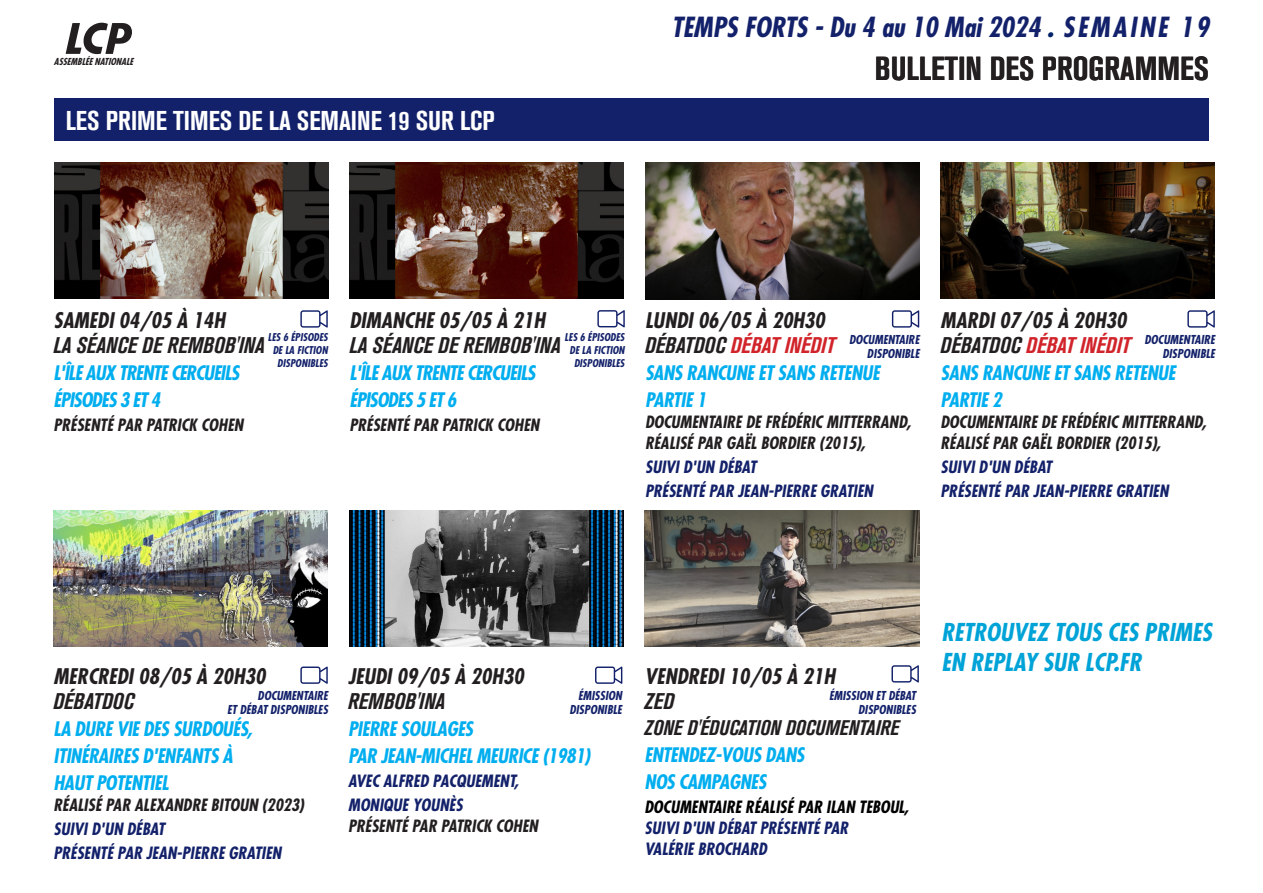
<style>
.page{position:relative;width:1263px;height:893px;background:#fff}
.page>*{position:absolute;margin:0;border:0;box-sizing:border-box;transform-origin:0 0}
.t1{font:700 condensed 33px "Akzidenz Grotesk BQ";color:#231f20}
.t2{font:italic 700 condensed 27px "Futura Std";color:#13216a}
.PGM_catégories{font:700 condensed 27px "Akzidenz Grotesk BQ";color:#fff}
.PGM_Horaire{font:italic 700 condensed 24px/30px "Futura Std";color:#00a3d7}
.PGM_catégories-2{font:italic 700 condensed 22.5px "Akzidenz Grotesk BQ";color:#231f20}
.PGM_catégories-3{font:italic 700 condensed 22.5px "Akzidenz Grotesk BQ";color:#d1232a}
.PGM_Horaire-2{font:italic 700 condensed 21px "Futura Std";color:#231f20}
.PGM_catégories-4{font:italic 700 condensed 21px "Akzidenz Grotesk BQ";color:#231f20}
.PGM_catégories-5{font:italic 700 condensed 19.5px "Futura Std";letter-spacing:-.02em;color:#00aeef}
.PGM_catégories-6{font:italic 700 condensed 19.5px "Futura Std";letter-spacing:-.04em;color:#00aeef}
.PGM_catégories-7{font:italic 700 condensed 16.5px "Futura Std";color:#13216a}
.PGM_catégories-8{font:italic 700 condensed 16.5px/21px "Futura Std";color:#231f20}
.PGM_Sous_titre{font:italic 700 condensed 16.5px "Futura Std";color:#231f20}
.PGM_catégories-9{font:italic 700 condensed 16.5px "Futura Std";color:#000}
.PGM_Crédits_bleu{font:italic 700 condensed 12px/14.4px "Futura Std";color:#13216a;text-align:right}
.PGM_Crédits_bleu-2{font:italic 700 condensed 10.5px/12.6px "Futura Std";color:#13216a;text-align:right}
.t3{font:italic 700 condensed 9.45px "Futura Std";color:#231f20}
.s1{color:#012169}
.s2{color:#231f20}
</style>
<div class="page">
<svg style="left:66px;top:23px;width:66px;height:31px"></svg>
<img style="left:54px;top:162px;width:274px;height:136px">
<img style="left:350px;top:162px;width:274px;height:136px">
<img style="left:53px;top:511px;width:275px;height:135px">
<img style="left:941px;top:162px;width:274px;height:136px">
<img style="left:645px;top:163px;width:274px;height:136px">
<img style="left:349px;top:511px;width:274px;height:135px">
<img style="left:644px;top:511px;width:275px;height:135px">
<div style="left:54px;top:98px;width:1155px;height:42px;background:#13216a"></div>
<svg style="left:300px;top:310px;width:28px;height:18px"></svg>
<svg style="left:892px;top:310px;width:27px;height:18px"></svg>
<svg style="left:1187px;top:310px;width:28px;height:18px"></svg>
<svg style="left:300px;top:666px;width:28px;height:18px"></svg>
<svg style="left:595px;top:666px;width:27px;height:18px"></svg>
<svg style="left:597px;top:310px;width:28px;height:17px"></svg>
<svg style="left:891px;top:665px;width:28px;height:17px"></svg>
<p class="t2" style="left:671px;top:10px;width:539px">TEMPS FORTS - Du 4 au 10 Mai 2024 <span class="s1">.</span> SEMAINE 19</p>
<p class="t3" style="left:54px;top:56px;width:83px">ASSEMBLÉENATIONALE</p>
<p class="t1" style="left:875px;top:50px;width:336px">BULLETIN DES PROGRAMMES</p>
<p class="PGM_catégories" style="left:66px;top:106px;width:431px">LES PRIME TIMES DE LA SEMAINE 19 SUR LCP</p>
<p class="PGM_Horaire-2" style="left:53px;top:307px;width:173px">SAMEDI 04/05 À 14H</p>
<p class="PGM_catégories-2" style="left:53px;top:332px;width:213px">LA SÉANCE DE REMBOB'INA</p>
<p class="PGM_catégories-6" style="left:53px;top:361px;width:188px">L'ÎLE AUX TRENTE CERCUEILS</p>
<p class="PGM_catégories-6" style="left:53px;top:388px;width:108px">ÉPISODES 3 ET 4</p>
<p class="PGM_Sous_titre" style="left:53px;top:415px;width:191px">PRÉSENTÉ PAR PATRICK COHEN</p>
<p class="PGM_Crédits_bleu-2" style="left:268px;top:331px;width:61px">LES 6 ÉPISODES<br>DE LA FICTION<br>DISPONIBLES</p>
<p class="PGM_Horaire-2" style="left:349px;top:307px;width:197px">DIMANCHE 05/05 À 21H</p>
<p class="PGM_catégories-2" style="left:349px;top:332px;width:213px">LA SÉANCE DE REMBOB'INA</p>
<p class="PGM_catégories-6" style="left:349px;top:361px;width:188px">L'ÎLE AUX TRENTE CERCUEILS</p>
<p class="PGM_catégories-6" style="left:349px;top:388px;width:108px">ÉPISODES 5 ET 6</p>
<p class="PGM_Sous_titre" style="left:349px;top:415px;width:191px">PRÉSENTÉ PAR PATRICK COHEN</p>
<p class="PGM_Crédits_bleu-2" style="left:565px;top:331px;width:61px">LES 6 ÉPISODES<br>DE LA FICTION<br>DISPONIBLES</p>
<p class="PGM_Horaire-2" style="left:645px;top:307px;width:181px">LUNDI 06/05 À 20H30</p>
<p class="PGM_catégories-3" style="left:645px;top:332px;width:192px"><span class="s2">DÉBATDOC</span> DÉBAT INÉDIT</p>
<p class="PGM_catégories-5" style="left:645px;top:361px;width:236px">SANS RANCUNE ET SANS RETENUE</p>
<p class="PGM_catégories-5" style="left:645px;top:388px;width:63px">PARTIE 1</p>
<p class="PGM_catégories-8" style="left:645px;top:412px;width:268px">DOCUMENTAIRE DE FRÉDÉRIC MITTERRAND,<br>RÉALISÉ PAR GAËL BORDIER (2015),</p>
<p class="PGM_catégories-7" style="left:645px;top:457px;width:113px">SUIVI D'UN DÉBAT</p>
<p class="PGM_catégories-7" style="left:645px;top:481px;width:229px">PRÉSENTÉ PAR JEAN-PIERRE GRATIEN</p>
<p class="PGM_Crédits_bleu" style="left:849px;top:333px;width:72px">DOCUMENTAIRE</p>
<p class="PGM_Crédits_bleu" style="left:867px;top:347px;width:54px">DISPONIBLE</p>
<p class="PGM_Horaire-2" style="left:940px;top:307px;width:187px">MARDI 07/05 À 20H30</p>
<p class="PGM_catégories-3" style="left:940px;top:332px;width:192px"><span class="s2">DÉBATDOC</span> DÉBAT INÉDIT</p>
<p class="PGM_catégories-5" style="left:940px;top:361px;width:236px">SANS RANCUNE ET SANS RETENUE</p>
<p class="PGM_catégories-5" style="left:940px;top:388px;width:63px">PARTIE 2</p>
<p class="PGM_catégories-8" style="left:940px;top:412px;width:268px">DOCUMENTAIRE DE FRÉDÉRIC MITTERRAND,<br>RÉALISÉ PAR GAËL BORDIER (2015),</p>
<p class="PGM_catégories-7" style="left:940px;top:457px;width:113px">SUIVI D'UN DÉBAT</p>
<p class="PGM_catégories-7" style="left:940px;top:481px;width:229px">PRÉSENTÉ PAR JEAN-PIERRE GRATIEN</p>
<p class="PGM_Crédits_bleu" style="left:1144px;top:333px;width:72px">DOCUMENTAIRE</p>
<p class="PGM_Crédits_bleu" style="left:1162px;top:347px;width:54px">DISPONIBLE</p>
<p class="PGM_Horaire-2" style="left:53px;top:663px;width:213px">MERCREDI 08/05 À 20H30</p>
<p class="PGM_catégories-2" style="left:53px;top:689px;width:82px">DÉBATDOC</p>
<p class="PGM_catégories-5" style="left:53px;top:717px;width:201px">LA DURE VIE DES SURDOUÉS,</p>
<p class="PGM_catégories-5" style="left:53px;top:744px;width:181px">ITINÉRAIRES D'ENFANTS À</p>
<p class="PGM_catégories-5" style="left:53px;top:771px;width:117px">HAUT POTENTIEL</p>
<p class="PGM_catégories-8" style="left:53px;top:795px;width:252px">RÉALISÉ PAR ALEXANDRE BITOUN (2023)</p>
<p class="PGM_catégories-7" style="left:53px;top:819px;width:113px">SUIVI D'UN DÉBAT</p>
<p class="PGM_catégories-7" style="left:53px;top:843px;width:229px">PRÉSENTÉ PAR JEAN-PIERRE GRATIEN</p>
<p class="PGM_Crédits_bleu" style="left:258px;top:688px;width:72px">DOCUMENTAIRE</p>
<p class="PGM_Crédits_bleu" style="left:227px;top:703px;width:102px">ET DÉBAT DISPONIBLES</p>
<p class="PGM_Horaire-2" style="left:348px;top:663px;width:177px">JEUDI 09/05 À 20H30</p>
<p class="PGM_catégories-2" style="left:348px;top:689px;width:99px">REMBOB'INA</p>
<p class="PGM_catégories-5" style="left:348px;top:717px;width:127px">PIERRE SOULAGES</p>
<p class="PGM_catégories-5" style="left:348px;top:744px;width:244px">PAR JEAN-MICHEL MEURICE (1981)</p>
<p class="PGM_catégories-7" style="left:348px;top:771px;width:172px">AVEC ALFRED PACQUEMENT,</p>
<p class="PGM_catégories-7" style="left:348px;top:795px;width:116px">MONIQUE YOUNÈS</p>
<p class="PGM_catégories-8" style="left:348px;top:816px;width:191px">PRÉSENTÉ PAR PATRICK COHEN</p>
<p class="PGM_Crédits_bleu" style="left:578px;top:688px;width:45px">ÉMISSION</p>
<p class="PGM_Crédits_bleu" style="left:570px;top:703px;width:54px">DISPONIBLE</p>
<p class="PGM_Horaire-2" style="left:644px;top:663px;width:192px">VENDREDI 10/05 À 21H</p>
<p class="PGM_catégories-2" style="left:644px;top:689px;width:31px">ZED</p>
<p class="PGM_catégories-4" style="left:644px;top:716px;width:256px">ZONE D'ÉDUCATION DOCUMENTAIRE</p>
<p class="PGM_catégories-5" style="left:644px;top:742px;width:161px">ENTENDEZ-VOUS DANS</p>
<p class="PGM_catégories-5" style="left:644px;top:769px;width:123px">NOS CAMPAGNES</p>
<p class="PGM_catégories-9" style="left:644px;top:796px;width:266px">DOCUMENTAIRE RÉALISÉ PAR ILAN TEBOUL,</p>
<p class="PGM_catégories-7" style="left:644px;top:817px;width:205px">SUIVI D'UN DÉBAT PRÉSENTÉ PAR</p>
<p class="PGM_catégories-7" style="left:644px;top:838px;width:124px">VALÉRIE BROCHARD</p>
<p class="PGM_Crédits_bleu" style="left:829px;top:688px;width:88px">ÉMISSION ET DÉBAT<br>DISPONIBLES</p>
<p class="PGM_Horaire" style="left:941px;top:617px;width:272px">RETROUVEZ TOUS CES PRIMES<br>EN REPLAY SUR LCP.FR</p>
</div>
